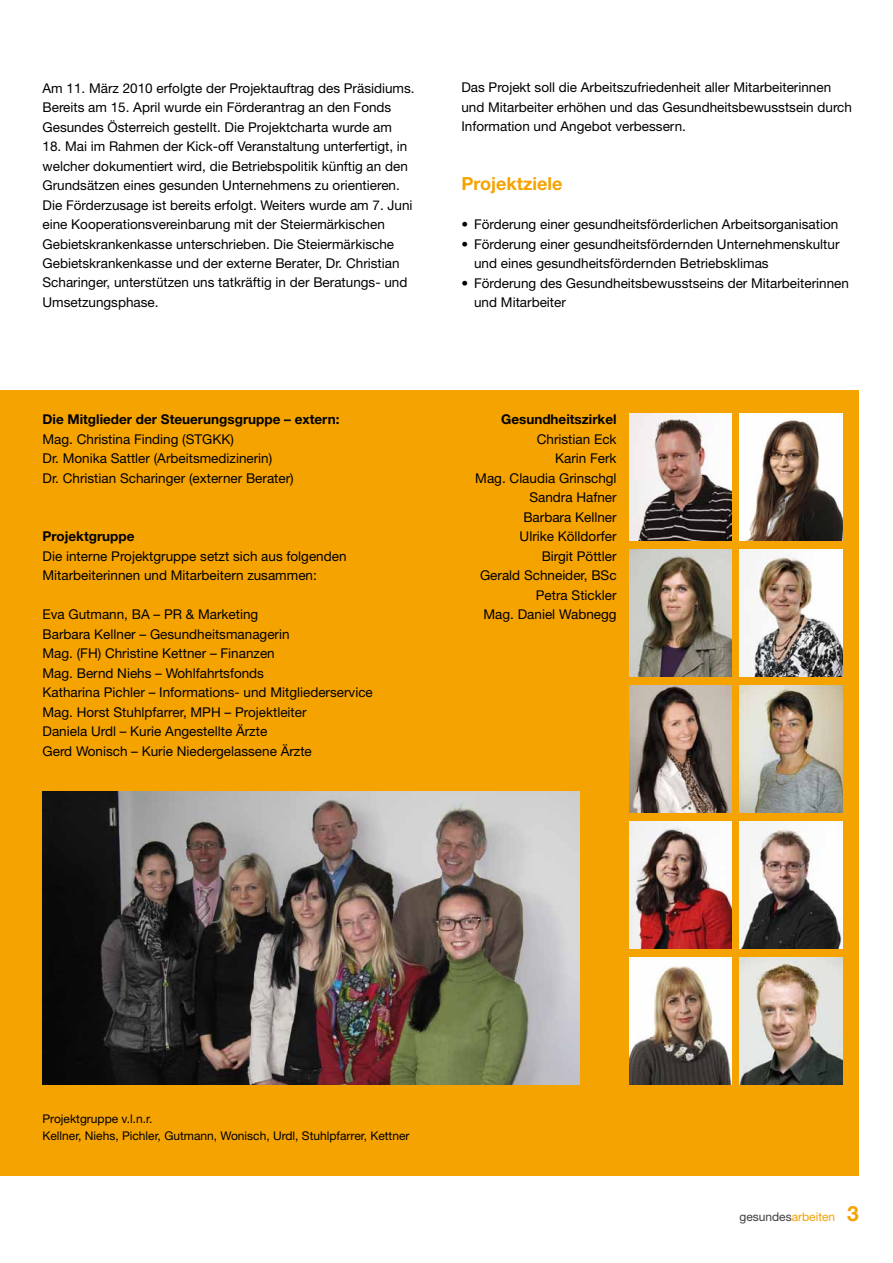
<style>
.page{position:relative;width:893px;height:1263px;background:#fff}
.page>*{position:absolute;margin:0;border:0;box-sizing:border-box;transform-origin:0 0}
.t1{font:700 18px "Helvetica Neue OTF";color:#f5a301}
.t2{font:13.5px/19.5px "Helvetica Neue OTF";color:#000}
.t3{font:700 13.5px "Helvetica Neue OTF";color:#000}
.t4{font:12px/16.5px "Helvetica Neue OTF";color:#000}
.t5{font:12px "Helvetica Neue OTF";color:#3e3d40}
.s1{color:#f5a301}
.s2{font-weight:700;font-size:21px;color:#f5a301}
</style>
<div class="page">
<div style="left:0;top:390px;width:859px;height:786px;background:#f5a301"></div>
<img style="left:43px;top:792px;width:536px;height:293px">
<img style="left:629px;top:413px;width:102px;height:128px">
<img style="left:629px;top:685px;width:102px;height:128px">
<img style="left:629px;top:957px;width:102px;height:128px">
<img style="left:629px;top:549px;width:102px;height:128px">
<img style="left:629px;top:821px;width:102px;height:128px">
<img style="left:740px;top:413px;width:102px;height:128px">
<img style="left:740px;top:685px;width:102px;height:128px">
<img style="left:740px;top:957px;width:102px;height:128px">
<img style="left:740px;top:549px;width:102px;height:128px">
<img style="left:740px;top:821px;width:102px;height:128px">
<p class="t2" style="left:43px;top:78px;width:374px">Am 11. März 2010 erfolgte der Projektauftrag des Präsidiums.<br>Bereits am 15. April wurde ein Förderantrag an den Fonds<br>Gesundes Österreich gestellt. Die Projektcharta wurde am</p>
<p class="t2" style="left:43px;top:136px;width:372px">18. Mai im Rahmen der Kick-off Veranstaltung unterfertigt, in welcher dokumentiert wird, die Betriebspolitik künftig an den Grundsätzen eines gesunden Unternehmens zu orientieren.<br>Die Förderzusage ist bereits erfolgt. Weiters wurde am 7. Juni eine Kooperationsvereinbarung mit der Steiermärkischen Gebietskrankenkasse unterschrieben. Die Steiermärkische Gebietskrankenkasse und der externe Berater, Dr. Christian Scharinger, unterstützen uns tatkräftig in der Beratungs- und Umsetzungsphase.</p>
<p class="t3" style="left:43px;top:411px;width:298px">Die Mitglieder der Steuerungsgruppe – extern:</p>
<p class="t2" style="left:43px;top:429px;width:253px">Mag. Christina Finding (STGKK)<br>Dr. Monika Sattler (Arbeitsmedizinerin)<br>Dr. Christian Scharinger (externer Berater)</p>
<p class="t3" style="left:43px;top:528px;width:94px">Projektgruppe</p>
<p class="t2" style="left:43px;top:546px;width:306px">Die interne Projektgruppe setzt sich aus folgenden<br>Mitarbeiterinnen und Mitarbeitern zusammen:</p>
<p class="t2" style="left:43px;top:604px;width:332px">Eva Gutmann, BA – PR &amp; Marketing<br>Barbara Kellner – Gesundheitsmanagerin<br>Mag. (FH) Christine Kettner – Finanzen<br>Mag. Bernd Niehs – Wohlfahrtsfonds<br>Katharina Pichler – Informations- und Mitgliederservice Mag. Horst Stuhlpfarrer, MPH – Projektleiter<br>Daniela Urdl – Kurie Angestellte Ärzte<br>Gerd Wonisch – Kurie Niedergelassene Ärzte</p>
<p class="t2" style="left:461px;top:78px;width:392px">Das Projekt soll die Arbeitszufriedenheit aller Mitarbeiterinnen und Mitarbeiter erhöhen und das Gesundheitsbewusstsein durch<br>Information und Angebot verbessern.</p>
<h1 class="t1" style="left:461px;top:172px;width:102px">Projektziele</h1>
<p class="t2" style="left:461px;top:214px;width:378px">• Förderung einer gesundheitsförderlichen Arbeitsorganisation</p>
<p class="t2" style="left:474px;top:234px;width:367px;text-indent:-13px">• Förderung einer gesundheitsfördernden Unternehmenskultur und eines gesundheitsfördernden Betriebsklimas</p>
<p class="t2" style="left:474px;top:273px;width:376px;text-indent:-13px">• Förderung des Gesundheitsbewusstseins der Mitarbeiterinnen und Mitarbeiter</p>
<p class="t3" style="left:501px;top:411px;width:117px">Gesundheitszirkel</p>
<p class="t2" style="left:475px;top:429px;width:143px;text-align:right">Christian Eck<br>Karin Ferk<br>Mag. Claudia Grinschgl<br>Sandra Hafner<br>Barbara Kellner<br>Ulrike Kölldorfer<br>Birgit Pöttler<br>Gerald Schneider, BSc<br>Petra Stickler<br>Mag. Daniel Wabnegg</p>
<p class="t4" style="left:43px;top:1110px;width:368px">Projektgruppe v.l.n.r.<br>Kellner, Niehs, Pichler, Gutmann, Wonisch, Urdl, Stuhlpfarrer, Kettner</p>
<p class="t5" style="left:739px;top:1209px;width:121px">gesundes<span class="s1">arbeiten</span> <span class="s2">3</span></p>
</div>
